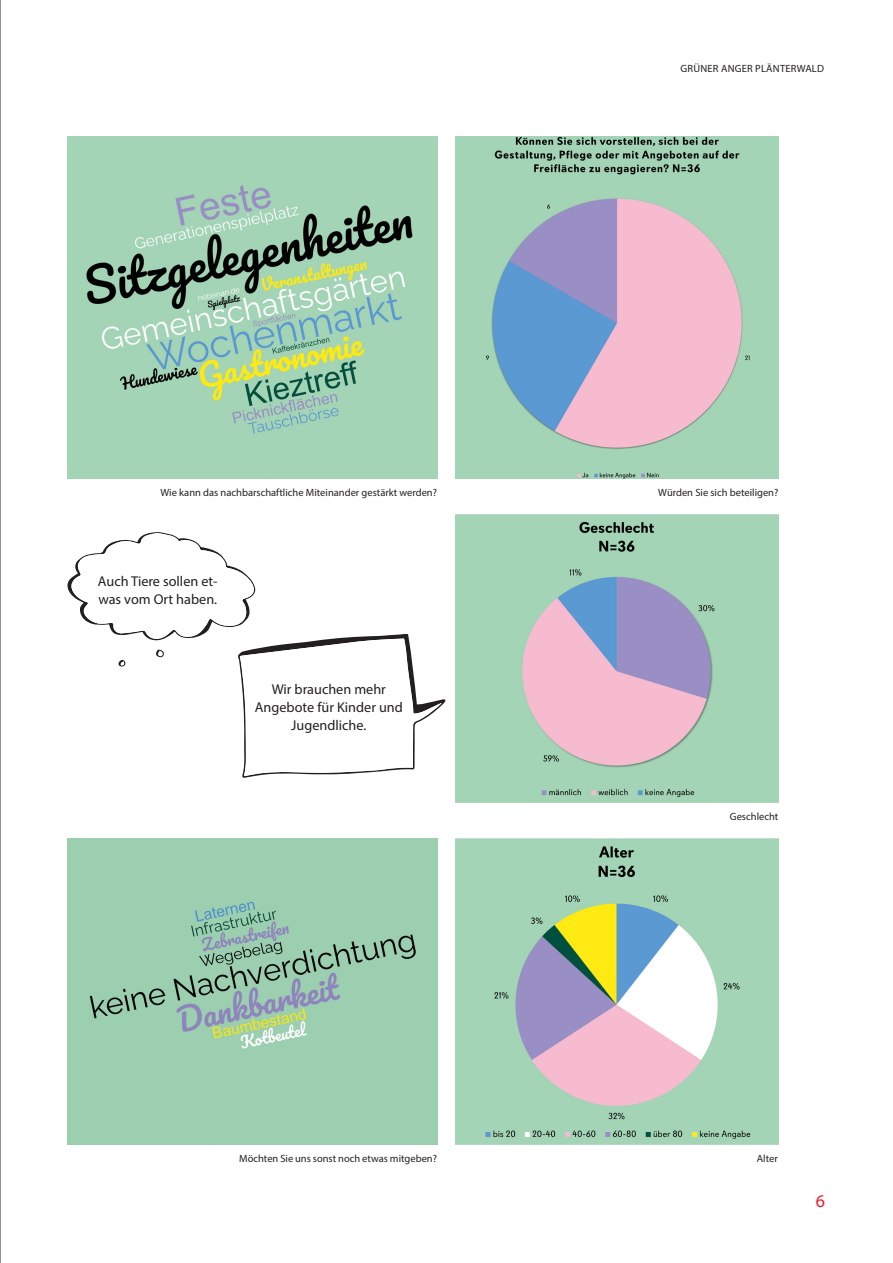
<style>
.page{position:relative;width:893px;height:1263px;background:#fff}
.page>*{position:absolute;margin:0;border:0;box-sizing:border-box;transform-origin:0 0}
.t1{font:18px "Myriad Pro";color:#ee1b2d}
.S1{font:14.25px/18px "Myriad Pro";color:#231f20}
.Bildunterschrift{font:10.5px "Myriad Pro";color:#231f20}
.Bildunterschrift-2{font:10.5px "Myriad Pro";letter-spacing:.02em;color:#231f20}
</style>
<div class="page">
<img style="left:455px;top:514px;width:323px;height:288px">
<img style="left:455px;top:838px;width:323px;height:306px">
<img style="left:67px;top:838px;width:370px;height:306px">
<img style="left:455px;top:136px;width:323px;height:342px">
<img style="left:67px;top:136px;width:370px;height:342px">
<svg style="left:67px;top:532px;width:379px;height:246px"></svg>
<hr style="left:0;top:0;width:1px;height:1263px;background:#231f20">
<p class="Bildunterschrift" style="left:161px;top:486px;width:278px">Wie kann das nachbarschaftliche Miteinander gestärkt werden?</p>
<p class="S1" style="left:98px;top:572px;width:121px">Auch Tiere sollen et&shy;was vom Ort haben.</p>
<p class="S1" style="left:255px;top:680px;width:149px;text-align:center">Wir brauchen mehr<br>Angebote für Kinder und<br>Jugendliche.</p>
<p class="Bildunterschrift" style="left:239px;top:1152px;width:199px">Möchten Sie uns sonst noch etwas mitgeben?</p>
<p class="Bildunterschrift-2" style="left:681px;top:62px;width:145px">GRÜNER ANGER PLÄNTERWALD</p>
<p class="Bildunterschrift" style="left:658px;top:486px;width:122px">Würden Sie sich beteiligen?</p>
<p class="Bildunterschrift" style="left:730px;top:810px;width:50px">Geschlecht</p>
<p class="Bildunterschrift" style="left:757px;top:1152px;width:22px">Alter</p>
<h1 class="t1" style="left:816px;top:1190px;width:11px">6</h1>
</div>
